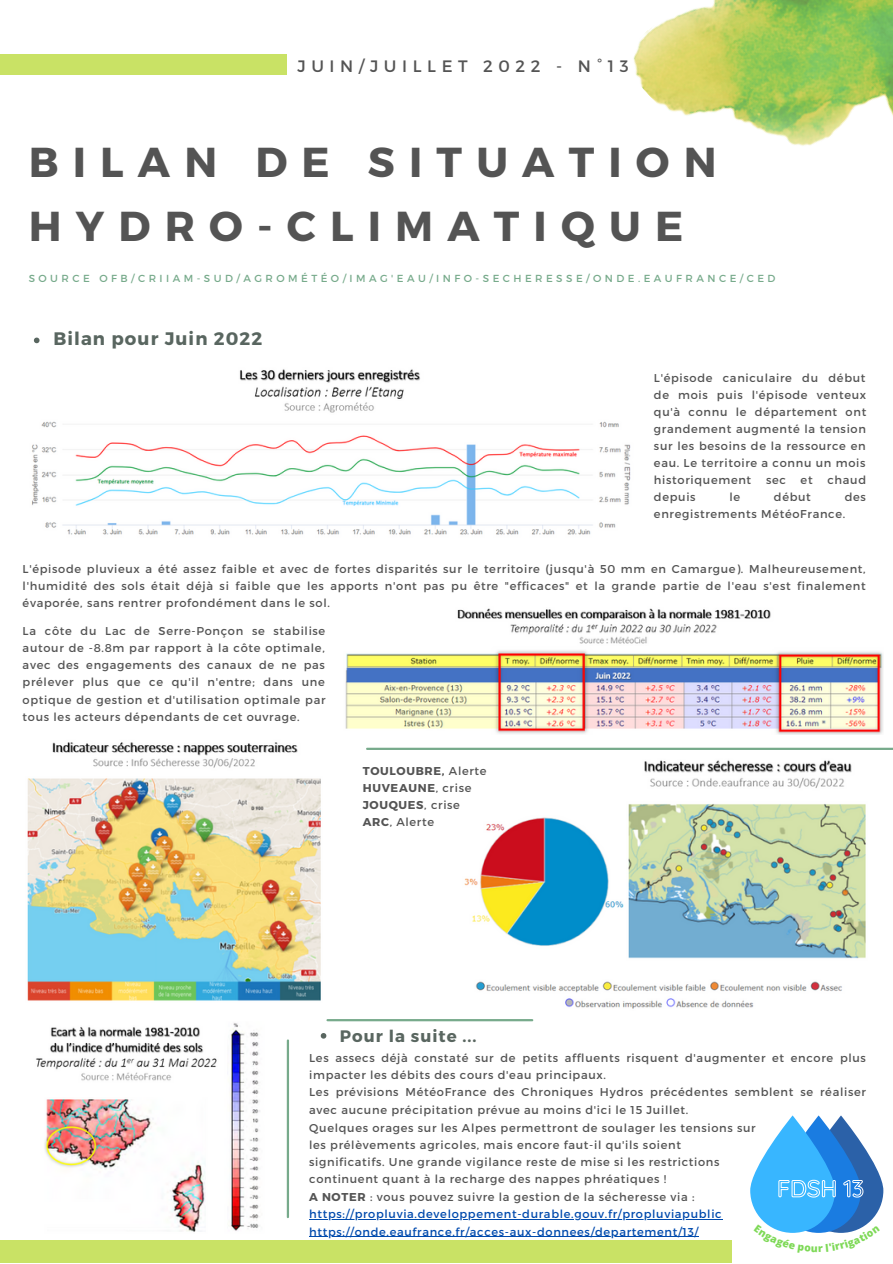
<style>
.page{position:relative;width:893px;height:1264px;background:#fff}
.page>*{position:absolute;margin:0;border:0;box-sizing:border-box;transform-origin:0 0}
.t1{font:700 41.85px/64.1px "Montserrat";letter-spacing:.34em;color:#545454}
.t2{font:700 18.15px "Montserrat";letter-spacing:.06em;color:#596660}
.t3{font:700 16.65px "Montserrat";letter-spacing:.06em;color:#596660}
.t4{font:16.5px "Montserrat";letter-spacing:.34em;color:#545454}
.t5{font:11.4px/17.1px "Montserrat";letter-spacing:.06em;color:#545454}
.t6{font:11.4px/17.1px "Montserrat";letter-spacing:.06em;color:#004aad}
.t7{font:700 11.4px/17.1px "Montserrat";letter-spacing:.06em;color:#545454}
.t8{font:10.2px "Montserrat";letter-spacing:.34em;color:#77aa8b}
.s1{font-weight:400}
.s2{font-weight:700}
</style>
<div class="page">
<div style="left:0;top:54px;width:201px;height:20px;background:#c9e265"></div>
<div style="left:85px;top:54px;width:201px;height:20px;background:#c9e265"></div>
<img style="left:633px;top:0;width:259px;height:146px">
<div style="left:0;top:1240px;width:732px;height:22px;background:#c9e265"></div>
<svg style="left:798px;top:1115px;width:85px;height:117px;fill:#2b61a8"></svg>
<svg style="left:776px;top:1115px;width:84px;height:117px;background:#307ed1"></svg>
<svg style="left:750px;top:1115px;width:84px;height:117px;fill:#38b6ff"></svg>
<svg style="left:777px;top:1179px;width:86px;height:18px;background:#67baf6"></svg>
<hr style="left:367px;top:747px;width:525px;height:3px;background:#77aa8b">
<hr style="left:327px;top:1019px;width:205px;height:2px;background:#77aa8b">
<hr style="left:287px;top:1040px;width:2px;height:176px;background:#77aa8b">
<img style="left:464px;top:760px;width:402px;height:249px">
<img style="left:27px;top:742px;width:294px;height:259px">
<img style="left:345px;top:608px;width:538px;height:126px">
<img style="left:31px;top:369px;width:600px;height:166px">
<img style="left:36px;top:1023px;width:224px;height:209px">
<svg style="left:34px;top:337px;width:6px;height:6px"></svg>
<svg style="left:321px;top:1033px;width:5px;height:5px"></svg>
<hr style="left:309px;top:1219px;width:413px;height:1px;background:#004aad">
<hr style="left:309px;top:1236px;width:390px;height:1px;background:#004aad">
<svg style="left:766px;top:1224px;width:101px;height:9px"></svg>
<h3 class="t4" style="left:297px;top:56px;width:332px">JUIN/JUILLET 2022 - N°13</h3>
<h1 class="t1" style="left:29px;top:128px;width:689px">BILAN DE SITUATION<br>HYDRO-CLIMATIQUE</h1>
<p class="t8" style="left:29px;top:272px;width:748px">SOURCE OFB/CRIIAM-SUD/AGROMÉTÉO/IMAG'EAU/INFO-SECHERESSE/ONDE.EAUFRANCE/CED</p>
<h2 class="t2" style="left:53px;top:327px;width:210px">Bilan pour Juin 2022</h2>
<p class="t5" style="left:654px;top:368px;width:214px;text-align:justify">L'épisode caniculaire du début de mois puis l'épisode venteux qu'à connu le département ont grandement augmenté la tension sur les besoins de la ressource en eau. Le territoire a connu un mois historiquement</p>
<p class="t5" style="left:766px;top:471px;width:21px">sec</p>
<p class="t5" style="left:800px;top:471px;width:14px">et</p>
<p class="t5" style="left:827px;top:471px;width:40px">chaud</p>
<p class="t5" style="left:654px;top:488px;width:43px">depuis</p>
<p class="t5" style="left:729px;top:488px;width:12px">le</p>
<p class="t5" style="left:773px;top:488px;width:39px">début</p>
<p class="t5" style="left:654px;top:488px;width:213px;text-indent:191px">des enregistrements MétéoFrance.</p>
<p class="t5" style="left:23px;top:559px;width:844px;text-align:justify">L'épisode pluvieux a été assez faible et avec de fortes disparités sur le territoire (jusqu'à 50 mm en Camargue). Malheureusement, l'humidité des sols était déjà si faible que les apports n'ont pas pu être "efficaces" et la grande partie de l'eau s'est finalement évaporée, sans rentrer profondément dans le sol.</p>
<p class="t5" style="left:23px;top:622px;width:304px;text-align:justify">La côte du Lac de Serre-Ponçon se stabilise autour de -8.8m par rapport à la côte optimale, avec des engagements des canaux de ne pas prélever plus que ce qu'il n'entre; dans une optique de gestion et d'utilisation optimale par tous les acteurs dépendants de cet ouvrage.</p>
<p class="t7" style="left:362px;top:761px;width:125px">TOULOUBRE, <span class="s1">Alerte<br></span>HUVEAUNE<span class="s1">, crise<br></span>JOUQUES<span class="s1">, crise<br></span>ARC<span class="s1">, Alerte</span></p>
<h3 class="t3" style="left:340px;top:1025px;width:138px">Pour la suite ...</h3>
<p class="t5" style="left:309px;top:1049px;width:558px">Les assecs déjà constaté sur de petits affluents risquent d'augmenter et encore plus impacter les débits des cours d'eau principaux.<br>Les prévisions MétéoFrance des Chroniques Hydros précédentes semblent se réaliser avec aucune précipitation prévue au moins d'ici le 15 Juillet.</p>
<p class="t5" style="left:309px;top:1118px;width:448px">Quelques orages sur les Alpes permettront de soulager les tensions sur les prélèvements agricoles, mais encore faut-il qu'ils soient significatifs. Une grande vigilance reste de mise si les restrictions continuent quant à la recharge des nappes phréatiques !</p>
<p class="t5" style="left:309px;top:1188px;width:387px"><span class="s2">A NOTER</span> : vous pouvez suivre la gestion de la sécheresse via :</p>
<p class="t6" style="left:309px;top:1205px;width:414px">https://propluvia.developpement-durable.gouv.fr/propluviapublic https://onde.eaufrance.fr/acces-aux-donnees/departement/13/</p>
</div>
